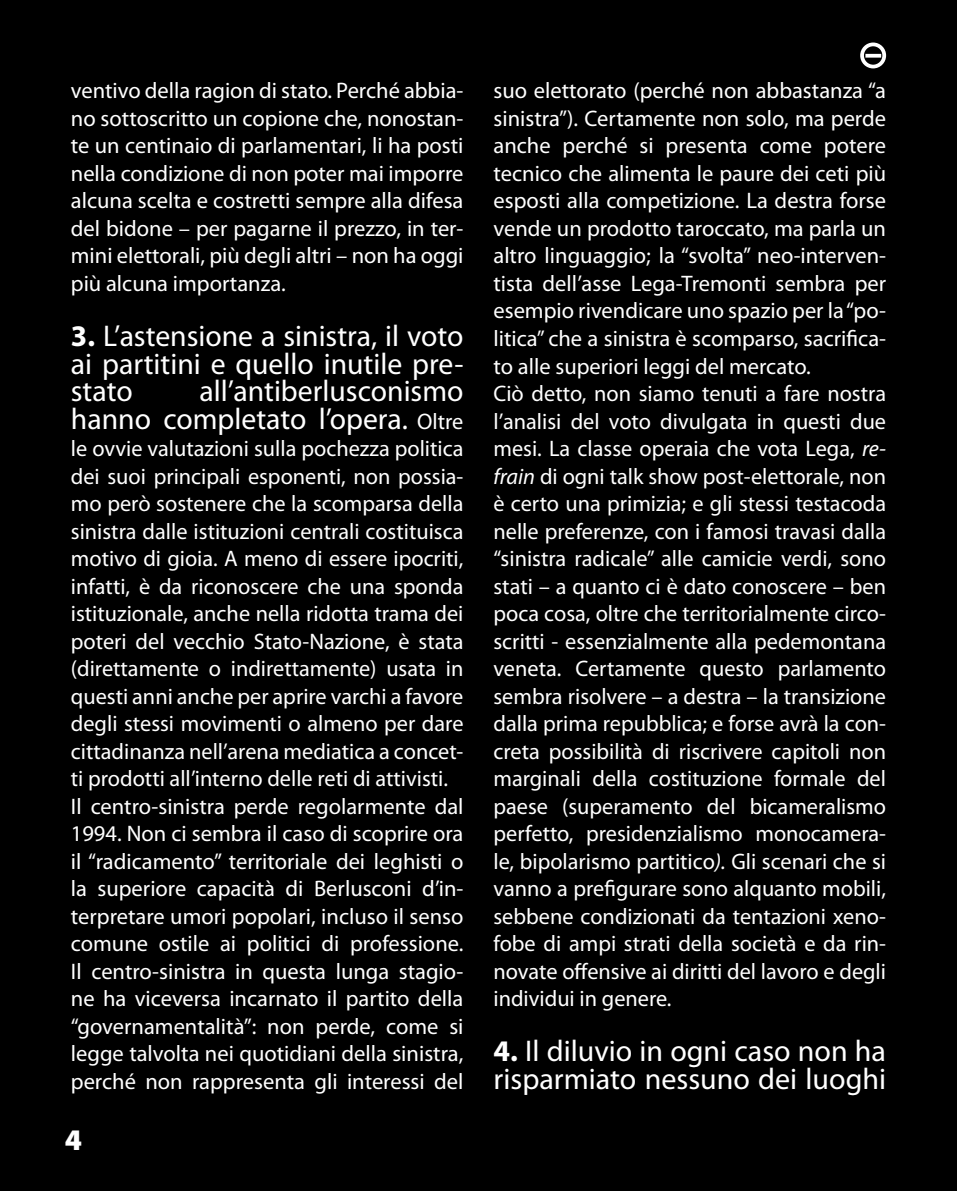
<style>
.page{position:relative;width:957px;height:1191px;background:#000}
.page>*{position:absolute;margin:0;border:0;box-sizing:border-box;transform-origin:0 0}
.t1{font:30px/27.5px "Myriad Pro";color:#fff;text-align:justify}
.t2{font:900 30px "Myriad Pro";color:#fff}
.t3{font:22.5px/27.5px "Myriad Pro";color:#fff}
.s1{font-weight:700}
.s2{font-size:22.5px}
.s3{font-style:italic}
</style>
<div class="page">
<div style="left:860px;top:43px;width:26px;height:25px;border:4px solid #fff;border-radius:50%"></div>
<svg style="left:865px;top:54px;width:16px;height:4px"></svg>
<p class="t3" style="left:71px;top:78px;width:394px;text-align:justify">ventivo della ragion di stato. Perché abbia&shy;no sottoscritto un copione che, nonostan&shy;te un centinaio di parlamentari, li ha posti nella condizione di non poter mai imporre alcuna scelta e costretti sempre alla difesa del bidone – per pagarne il prezzo, in ter&shy;mini elettorali, più degli altri – non ha oggi più alcuna importanza.</p>
<h1 class="t1" style="left:71px;top:323px;width:394px"><span class="s1">3.</span> L’astensione a sinistra, il voto ai partitini e quello inutile pre&shy;stato</h1>
<h1 class="t1" style="left:71px;top:378px;width:394px;text-align:right">all’antiberlusconismo<br>hanno completato l’opera. <span class="s2">Oltre</span></h1>
<p class="t3" style="left:71px;top:435px;width:394px">le ovvie valutazioni sulla pochezza politica dei suoi principali esponenti, non possia&shy;mo però sostenere che la scomparsa della sinistra dalle istituzioni centrali costituisca motivo di gioia. A meno di essere ipocriti, infatti, è da riconoscere che una sponda istituzionale, anche nella ridotta trama dei poteri del vecchio Stato-Nazione, è stata (direttamente o indirettamente) usata in questi anni anche per aprire varchi a favore degli stessi movimenti o almeno per dare cittadinanza nell’arena mediatica a concet&shy;ti prodotti all’interno delle reti di attivisti.<br>Il centro-sinistra perde regolarmente dal 1994. Non ci sembra il caso di scoprire ora il “radicamento” territoriale dei leghisti o la superiore capacità di Berlusconi d’in&shy;terpretare umori popolari, incluso il senso comune ostile ai politici di professione.<br>Il centro-sinistra in questa lunga stagio&shy;ne ha viceversa incarnato il partito della “governamentalità”: non perde, come si legge talvolta nei quotidiani della sinistra, perché non rappresenta gli interessi del</p>
<h1 class="t2" style="left:65px;top:1122px;width:19px">4</h1>
<p class="t3" style="left:493px;top:78px;width:394px">suo elettorato (perché non abbastanza “a sinistra”). Certamente non solo, ma perde anche perché si presenta come potere tecnico che alimenta le paure dei ceti più esposti alla competizione. La destra forse vende un prodotto taroccato, ma parla un altro linguaggio; la “svolta” neo-interven&shy;tista dell’asse Lega-Tremonti sembra per esempio rivendicare uno spazio per la “po&shy;litica” che a sinistra è scomparso, sacrifica&shy;to alle superiori leggi del mercato.<br>Ciò detto, non siamo tenuti a fare nostra l’analisi del voto divulgata in questi due mesi. La classe operaia che vota Lega, <span class="s3">re&shy;frain</span> di ogni talk show post-elettorale, non è certo una primizia; e gli stessi testacoda nelle preferenze, con i famosi travasi dalla “sinistra radicale” alle camicie verdi, sono stati – a quanto ci è dato conoscere – ben poca cosa, oltre che territorialmente circo&shy;scritti - essenzialmente alla pedemontana veneta. Certamente questo parlamento sembra risolvere – a destra – la transizione dalla prima repubblica; e forse avrà la con&shy;creta possibilità di riscrivere capitoli non marginali della costituzione formale del paese (superamento del bicameralismo perfetto, presidenzialismo monocamera&shy;le, bipolarismo partitico<span class="s3">).</span> Gli scenari che si vanno a prefigurare sono alquanto mobili, sebbene condizionati da tentazioni xeno&shy;fobe di ampi strati della società e da rin&shy;novate offensive ai diritti del lavoro e degli individui in genere.</p>
<h1 class="t1" style="left:493px;top:1038px;width:394px"><span class="s1">4.</span> Il diluvio in ogni caso non ha risparmiato nessuno dei luoghi</h1>
</div>
